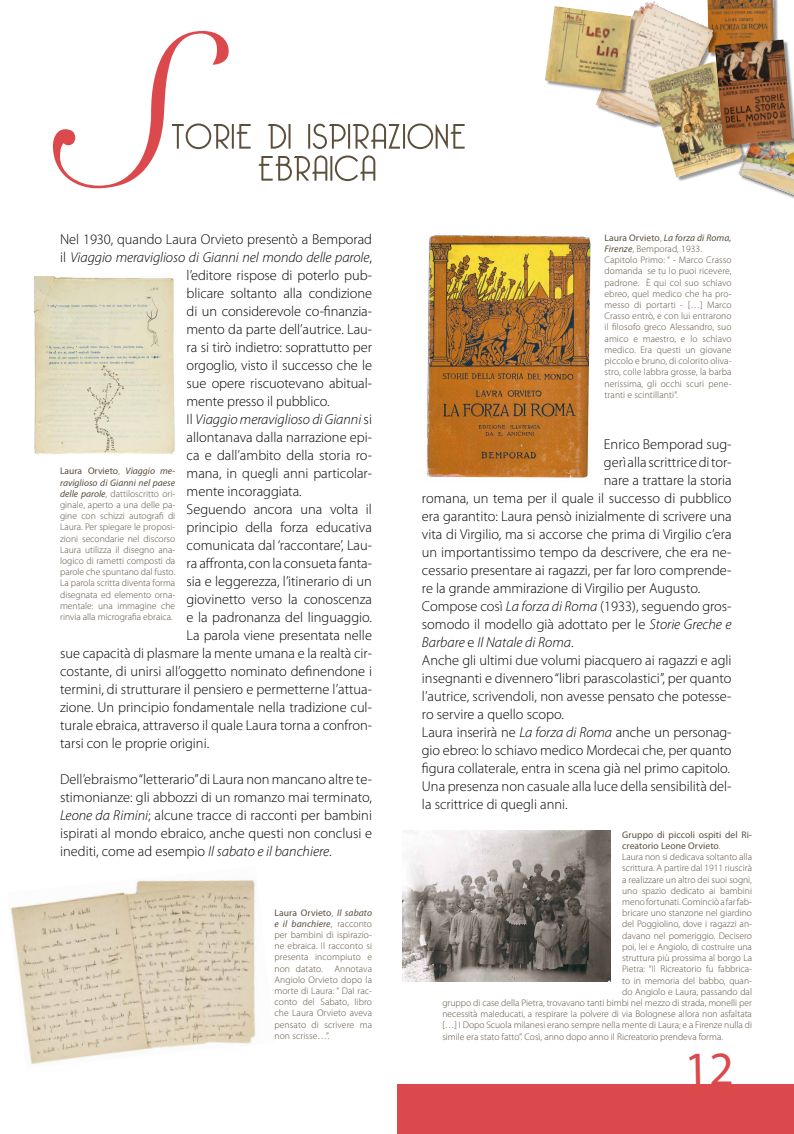
<style>
.page{position:relative;width:794px;height:1134px;background:#fff}
.page>*{position:absolute;margin:0;border:0;box-sizing:border-box;transform-origin:0 0}
.t1{font:48px "Myriad Pro";color:#db494d}
.t2{font:300 14.4px/18px "Myriad Pro";color:#000;text-align:justify}
.t3{font:italic 300 14.4px "Myriad Pro";letter-spacing:-.005em;color:#000}
.t4{font:300 9.6px/11.2px "Myriad Pro";color:#5b4e3b;text-align:justify}
.t5{font:9.6px "Myriad Pro";letter-spacing:.01em;color:#5b4e3b}
.s1{font-style:normal}
.s2{font-style:italic}
.s3{font-weight:400}
.s4{font-weight:400;font-style:italic}
.s5{font-weight:300}
</style>
<div class="page">
<div style="left:708px;top:0;width:70px;height:57px;background:#000;opacity:.4"></div>
<img style="left:721px;top:0;width:54px;height:39px">
<img style="left:747px;top:150px;width:47px;height:47px">
<img style="left:595px;top:0;width:126px;height:126px">
<div style="left:545px;top:7px;width:91px;height:88px;background:#000;opacity:.4"></div>
<img style="left:545px;top:6px;width:86px;height:84px">
<div style="left:649px;top:62px;width:98px;height:119px;background:#000;opacity:.4"></div>
<img style="left:648px;top:61px;width:95px;height:117px">
<div style="left:715px;top:40px;width:79px;height:110px;background:#000;opacity:.4"></div>
<img style="left:715px;top:39px;width:77px;height:107px">
<div style="left:397px;top:1084px;width:397px;height:50px;background:#db494d"></div>
<img style="left:424px;top:235px;width:167px;height:243px">
<img style="left:34px;top:277px;width:141px;height:177px">
<img style="left:11px;top:880px;width:245px;height:184px">
<img style="left:402px;top:831px;width:209px;height:151px">
<svg style="left:53px;top:31px;width:411px;height:157px"></svg>
<p class="t2" style="left:60px;top:230px;width:313px">Nel 1930, quando Laura Orvieto presentò a Bemporad</p>
<p class="t3" style="left:60px;top:249px;width:313px"><span class="s1">il</span> Viaggio meraviglioso di Gianni nel mondo delle parole<span class="s1">,</span></p>
<p class="t2" style="left:187px;top:266px;width:187px">l’editore rispose di poterlo pub-</p>
<p class="t2" style="left:187px;top:284px;width:187px">blicare soltanto alla condizione</p>
<p class="t2" style="left:187px;top:302px;width:187px">di un considerevole co-finanzia-</p>
<p class="t2" style="left:187px;top:320px;width:187px">mento da parte dell’autrice. Lau-</p>
<p class="t2" style="left:187px;top:338px;width:187px">ra si tirò indietro: soprattutto per</p>
<p class="t2" style="left:187px;top:356px;width:187px">orgoglio, visto il successo che le</p>
<p class="t2" style="left:187px;top:374px;width:187px">sue opere riscuotevano abitual-</p>
<p class="t2" style="left:187px;top:392px;width:144px">mente presso il pubblico.</p>
<p class="t3" style="left:187px;top:411px;width:187px"><span class="s1">Il</span> Viaggio meraviglioso di Gianni <span class="s1">si</span></p>
<p class="t2" style="left:187px;top:428px;width:187px">allontanava dalla narrazione epi-</p>
<p class="t2" style="left:187px;top:446px;width:187px">ca e dall’ambito della storia ro-</p>
<p class="t2" style="left:187px;top:464px;width:187px">mana, in quegli anni particolar-</p>
<p class="t2" style="left:187px;top:482px;width:117px">mente incoraggiata.</p>
<p class="t2" style="left:187px;top:500px;width:187px">Seguendo ancora una volta il</p>
<p class="t2" style="left:187px;top:518px;width:187px">principio della forza educativa</p>
<p class="t2" style="left:187px;top:536px;width:187px">comunicata dal ‘raccontare’, Lau-</p>
<p class="t2" style="left:187px;top:554px;width:187px">ra affronta, con la consueta fanta-</p>
<p class="t2" style="left:187px;top:572px;width:187px">sia e leggerezza, l’itinerario di un</p>
<p class="t2" style="left:187px;top:590px;width:187px">giovinetto verso la conoscenza</p>
<p class="t2" style="left:187px;top:608px;width:187px">e la padronanza del linguaggio.</p>
<p class="t2" style="left:187px;top:626px;width:187px">La parola viene presentata nelle</p>
<p class="t2" style="left:60px;top:644px;width:313px">sue capacità di plasmare la mente umana e la realtà cir-</p>
<p class="t2" style="left:60px;top:662px;width:313px">costante, di unirsi all’oggetto nominato definendone i</p>
<p class="t2" style="left:60px;top:680px;width:313px">termini, di strutturare il pensiero e permetterne l’attua-</p>
<p class="t2" style="left:60px;top:698px;width:313px">zione. Un principio fondamentale nella tradizione cul-</p>
<p class="t2" style="left:60px;top:716px;width:313px">turale ebraica, attraverso il quale Laura torna a confron-</p>
<p class="t2" style="left:60px;top:734px;width:151px">tarsi con le proprie origini.</p>
<p class="t2" style="left:60px;top:770px;width:313px">Dell’ebraismo “letterario” di Laura non mancano altre te&shy;stimonianze: gli abbozzi di un romanzo mai terminato, <span class="s2">Leone da Rimini</span>; alcune tracce di racconti per bambini ispirati al mondo ebraico, anche questi non conclusi e inediti, come ad esempio <span class="s2">Il sabato e il banchiere</span>.</p>
<p class="t4" style="left:60px;top:465px;width:117px"><span class="s3">Laura Orvieto</span>, <span class="s4">Viaggio me&shy;raviglioso di Gianni nel paese delle parole</span>, dattiloscritto ori&shy;ginale, aperto a una delle pa&shy;gine con schizzi autografi di Laura. Per spiegare le proposi&shy;zioni secondarie nel discorso Laura utilizza il disegno ana&shy;logico di rametti composti da parole che spuntano dal fusto.<br>La parola scritta diventa forma disegnata ed elemento orna&shy;mentale: una immagine che rinvia alla micrografia ebraica.</p>
<p class="t4" style="left:274px;top:907px;width:99px"><span class="s3">Laura Orvieto</span>, <span class="s4">Il sabato e il banchiere</span>, racconto per bambini di ispirazio&shy;ne ebraica. Il racconto si presenta incompiuto e non datato. Annotava Angiolo Orvieto dopo la morte di Laura: “ DaI rac&shy;conto del Sabato, libro che Laura Orvieto aveva pensato di scrivere ma non scrisse…”.</p>
<p class="t4" style="left:604px;top:232px;width:129px;text-align:left"><span class="s3">Laura Orvieto</span>, <span class="s4">La forza di Roma,<br>Firenze</span>, Bemporad, 1933.<br>Capitolo Primo: “ - Marco Crasso domanda se tu lo puoi ricevere, padrone. È qui col suo schiavo ebreo, quel medico che ha pro&shy;messo di portarti - […] Marco<br>Crasso entrò, e con lui entrarono il filosofo greco Alessandro, suo amico e maestro, e lo schiavo medico. Era questi un giovane piccolo e bruno, di colorito oliva&shy;stro, colle labbra grosse, la barba nerissima, gli occhi scuri pene&shy;tranti e scintillanti”.</p>
<p class="t2" style="left:604px;top:435px;width:129px">Enrico Bemporad sug-</p>
<p class="t2" style="left:604px;top:453px;width:129px">gerì alla scrittrice di tor-</p>
<p class="t2" style="left:604px;top:471px;width:129px">nare a trattare la storia</p>
<p class="t2" style="left:422px;top:489px;width:311px">romana, un tema per il quale il successo di pubblico</p>
<p class="t2" style="left:422px;top:507px;width:311px">era garantito: Laura pensò inizialmente di scrivere una</p>
<p class="t2" style="left:422px;top:525px;width:311px">vita di Virgilio, ma si accorse che prima di Virgilio c’era</p>
<p class="t2" style="left:422px;top:543px;width:311px">un importantissimo tempo da descrivere, che era ne-</p>
<p class="t2" style="left:422px;top:561px;width:311px">cessario presentare ai ragazzi, per far loro comprende-</p>
<p class="t2" style="left:422px;top:579px;width:280px">re la grande ammirazione di Virgilio per Augusto.</p>
<p class="t2" style="left:422px;top:597px;width:311px">Compose così <span class="s2">La forza di Roma</span> (1933), seguendo gros-</p>
<p class="t2" style="left:422px;top:615px;width:311px">somodo il modello già adottato per le <span class="s2">Storie Greche e</span></p>
<p class="t3" style="left:422px;top:633px;width:153px">Barbare <span class="s1">e</span> Il Natale di Roma<span class="s1">.</span></p>
<p class="t2" style="left:422px;top:651px;width:311px">Anche gli ultimi due volumi piacquero ai ragazzi e agli</p>
<p class="t2" style="left:422px;top:669px;width:311px">insegnanti e divennero “libri parascolastici”, per quanto</p>
<p class="t2" style="left:422px;top:687px;width:311px">l’autrice, scrivendoli, non avesse pensato che potesse-</p>
<p class="t2" style="left:422px;top:705px;width:144px">ro servire a quello scopo.</p>
<p class="t2" style="left:422px;top:723px;width:311px">Laura inserirà ne <span class="s2">La forza di Roma</span> anche un personag-</p>
<p class="t2" style="left:422px;top:741px;width:311px">gio ebreo: lo schiavo medico Mordecai che, per quanto</p>
<p class="t2" style="left:422px;top:759px;width:310px">figura collaterale, entra in scena già nel primo capitolo.</p>
<p class="t2" style="left:422px;top:777px;width:311px">Una presenza non casuale alla luce della sensibilità del-</p>
<p class="t2" style="left:422px;top:795px;width:147px">la scrittrice di quegli anni.</p>
<p class="t5" style="left:622px;top:829px;width:131px">Gruppo di piccoli ospiti del Ri-</p>
<p class="t5" style="left:622px;top:840px;width:100px">creatorio Leone Orvieto<span class="s5">.</span></p>
<p class="t4" style="left:622px;top:851px;width:131px">Laura non si dedicava soltanto alla</p>
<p class="t4" style="left:622px;top:862px;width:131px">scrittura. A partire dal 1911 riuscirà</p>
<p class="t4" style="left:622px;top:874px;width:131px">a realizzare un altro dei suoi sogni,</p>
<p class="t4" style="left:622px;top:885px;width:131px">uno spazio dedicato ai bambini</p>
<p class="t4" style="left:622px;top:896px;width:131px">meno fortunati. Cominciò a far fab-</p>
<p class="t4" style="left:622px;top:907px;width:131px">bricare uno stanzone nel giardino</p>
<p class="t4" style="left:622px;top:918px;width:131px">del Poggiolino, dove i ragazzi an-</p>
<p class="t4" style="left:622px;top:930px;width:131px">davano nel pomeriggio. Decisero</p>
<p class="t4" style="left:622px;top:941px;width:131px">poi, lei e Angiolo, di costruire una</p>
<p class="t4" style="left:622px;top:952px;width:131px">struttura più prossima al borgo La</p>
<p class="t4" style="left:622px;top:963px;width:131px">Pietra: “Il Ricreatorio fu fabbrica-</p>
<p class="t4" style="left:622px;top:975px;width:131px">to in memoria del babbo, quan-</p>
<p class="t4" style="left:622px;top:986px;width:131px">do Angiolo e Laura, passando dal</p>
<p class="t4" style="left:442px;top:997px;width:311px">gruppo di case della Pietra, trovavano tanti bimbi nel mezzo di strada, monelli per</p>
<p class="t4" style="left:442px;top:1008px;width:311px">necessità maleducati, a respirare la polvere di via Bolognese allora non asfaltata</p>
<p class="t4" style="left:442px;top:1019px;width:311px">[…] I Dopo Scuola milanesi erano sempre nella mente di Laura; e a Firenze nulla di</p>
<p class="t4" style="left:442px;top:1031px;width:282px">simile era stato fatto”. Così, anno dopo anno il Ricreatorio prendeva forma.</p>
<h1 class="t1" style="left:685px;top:1039px;width:52px">12</h1>
</div>
